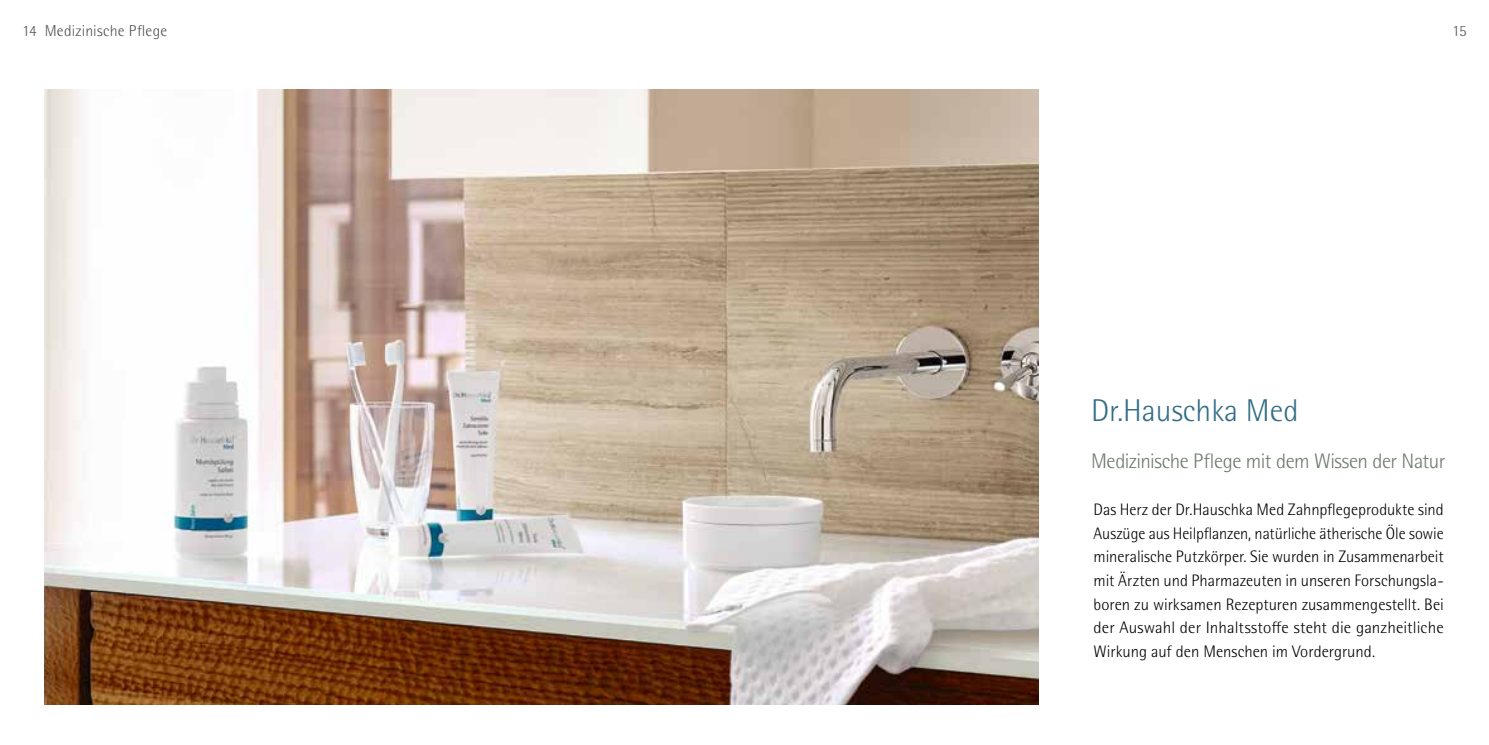
<style>
.page{position:relative;width:1489px;height:745px;background:#fff}
.page>*{position:absolute;margin:0;border:0;box-sizing:border-box;transform-origin:0 0}
.t1{font:300 31.5px "Rotis Semi Sans Pro";color:#326d86}
.t2{font:300 21px "Rotis Semi Sans Pro";letter-spacing:-.025em;color:#6c796a}
.t3{font:300 16.62px/23.6px "Rotis Semi Sans Pro";color:#000;text-align:justify}
.t4{font:300 15.75px "Rotis Semi Sans Pro";letter-spacing:.015em;color:#514f4d}
.t5{font:300 15.75px "Rotis Semi Sans Pro";color:#5c5a57}
.s1{color:#5c5a57}
</style>
<div class="page">
<img style="left:45px;top:89px;width:993px;height:615px">
<p class="t4" style="left:22px;top:21px;width:146px"><span class="s1">14</span> Medizinische Pflege</p>
<p class="t5" style="left:1451px;top:21px;width:16px">15</p>
<h1 class="t1" style="left:1091px;top:391px;width:209px">Dr.Hauschka Med</h1>
<p class="t2" style="left:1091px;top:448px;width:356px">Medizinische Pflege mit dem Wissen der Natur</p>
<p class="t3" style="left:1093px;top:497px;width:352px">Das Herz der Dr.Hauschka Med Zahnpflegeprodukte sind Auszüge aus Heilpflanzen, natürliche ätherische Öle sowie mineralische Putzkörper. Sie wurden in Zusammenarbeit mit Ärzten und Pharmazeuten in unseren Forschungsla&shy;boren zu wirksamen Rezepturen zusammengestellt. Bei der Auswahl der Inhaltsstoffe steht die ganzheitliche Wirkung auf den Menschen im Vordergrund.</p>
</div>
